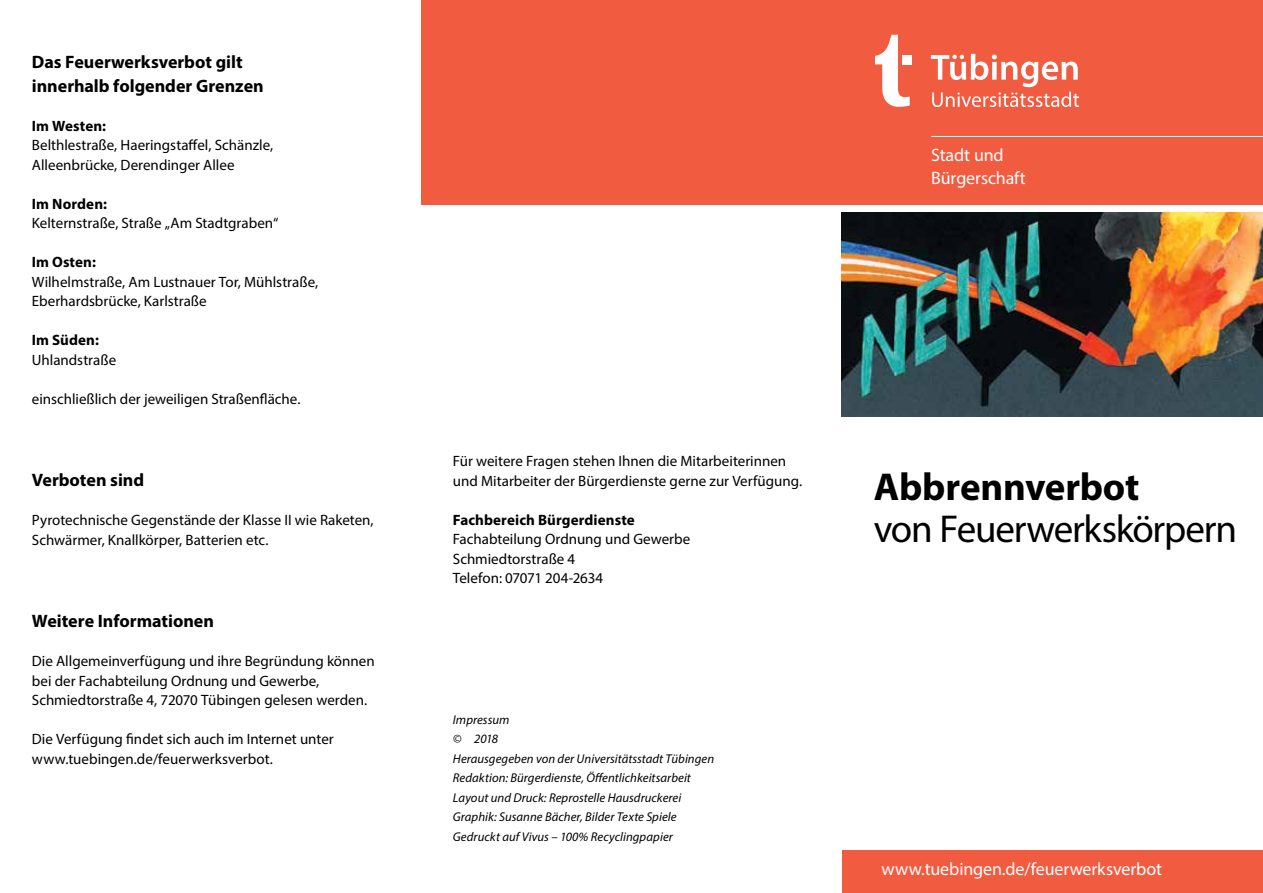
<style>
.page{position:relative;width:1263px;height:893px;background:#fff}
.page>*{position:absolute;margin:0;border:0;box-sizing:border-box;transform-origin:0 0}
.t1{font:39px "Myriad Pro";letter-spacing:-.03em;color:#000}
.t2{font:700 39px "Myriad Pro";letter-spacing:-.005em;color:#000}
.t3{font:700 18px/24px "Myriad Pro";color:#000}
.t4{font:18px/22.5px "Myriad Pro";letter-spacing:-.005em;color:#fff}
.t5{font:15px/19.5px "Myriad Pro";color:#000}
.t6{font:700 15px "Myriad Pro";letter-spacing:.005em;color:#000}
.t7{font:italic 12.75px/19.5px "Myriad Pro";letter-spacing:.005em;color:#000}
</style>
<div class="page">
<div style="left:421px;top:0;width:842px;height:204px;background:#f15b40"></div>
<hr style="left:931px;top:136px;width:332px;height:1px;background:#fff">
<svg style="left:931px;top:54px;width:148px;height:53px"></svg>
<svg style="left:875px;top:35px;width:35px;height:72px"></svg>
<div style="left:902px;top:55px;width:10px;height:9px;background:#fff"></div>
<img style="left:842px;top:213px;width:421px;height:204px">
<div style="left:842px;top:850px;width:421px;height:43px;background:#f15b40"></div>
<p class="t3" style="left:32px;top:49px;width:233px">Das Feuerwerksverbot gilt innerhalb folgender Grenzen</p>
<p class="t6" style="left:32px;top:116px;width:76px">Im Westen:</p>
<p class="t5" style="left:32px;top:135px;width:243px">Belthlestraße, Haeringstaffel, Schänzle,<br>Alleenbrücke, Derendinger Allee</p>
<p class="t6" style="left:32px;top:194px;width:77px">Im Norden:</p>
<p class="t5" style="left:32px;top:213px;width:248px">Kelternstraße, Straße „Am Stadtgraben“</p>
<p class="t6" style="left:32px;top:252px;width:66px">Im Osten:</p>
<p class="t5" style="left:32px;top:272px;width:288px">Wilhelmstraße, Am Lustnauer Tor, Mühlstraße,<br>Eberhardsbrücke, Karlstraße</p>
<p class="t6" style="left:32px;top:330px;width:69px">Im Süden:</p>
<p class="t5" style="left:32px;top:350px;width:86px">Uhlandstraße</p>
<p class="t5" style="left:32px;top:389px;width:270px">einschließlich der jeweiligen Straßenfläche.</p>
<p class="t3" style="left:32px;top:468px;width:114px">Verboten sind</p>
<p class="t5" style="left:32px;top:510px;width:343px">Pyrotechnische Gegenstände der Klasse II wie Raketen,<br>Schwärmer, Knallkörper, Batterien etc.</p>
<p class="t3" style="left:32px;top:609px;width:184px">Weitere Informationen</p>
<p class="t5" style="left:32px;top:651px;width:344px">Die Allgemeinverfügung und ihre Begründung können bei der Fachabteilung Ordnung und Gewerbe,<br>Schmiedtorstraße 4, 72070 Tübingen gelesen werden.</p>
<p class="t5" style="left:32px;top:729px;width:303px">Die Verfügung findet sich auch im Internet unter www.tuebingen.de/feuerwerksverbot.</p>
<p class="t4" style="left:931px;top:144px;width:96px">Stadt und<br>Bürgerschaft</p>
<p class="t5" style="left:453px;top:451px;width:351px">Für weitere Fragen stehen Ihnen die Mitarbeiterinnen und Mitarbeiter der Bürgerdienste gerne zur Verfügung.</p>
<p class="t6" style="left:453px;top:510px;width:183px">Fachbereich Bürgerdienste</p>
<p class="t5" style="left:453px;top:529px;width:239px">Fachabteilung Ordnung und Gewerbe<br>Schmiedtorstraße 4<br>Telefon: 07071 204-2634</p>
<p class="t7" style="left:453px;top:709px;width:263px">Impressum<br>© 2018<br>Herausgegeben von der Universitätsstadt Tübingen Redaktion: Bürgerdienste, Öffentlichkeitsarbeit Layout und Druck: Reprostelle Hausdruckerei Graphik: Susanne Bächer, Bilder Texte Spiele Gedruckt auf Vivus – 100% Recyclingpapier</p>
<h1 class="t2" style="left:874px;top:462px;width:267px">Abbrennverbot</h1>
<h1 class="t1" style="left:874px;top:505px;width:365px">von Feuerwerkskörpern</h1>
<p class="t4" style="left:881px;top:858px;width:282px">www.tuebingen.de/feuerwerksverbot</p>
</div>
